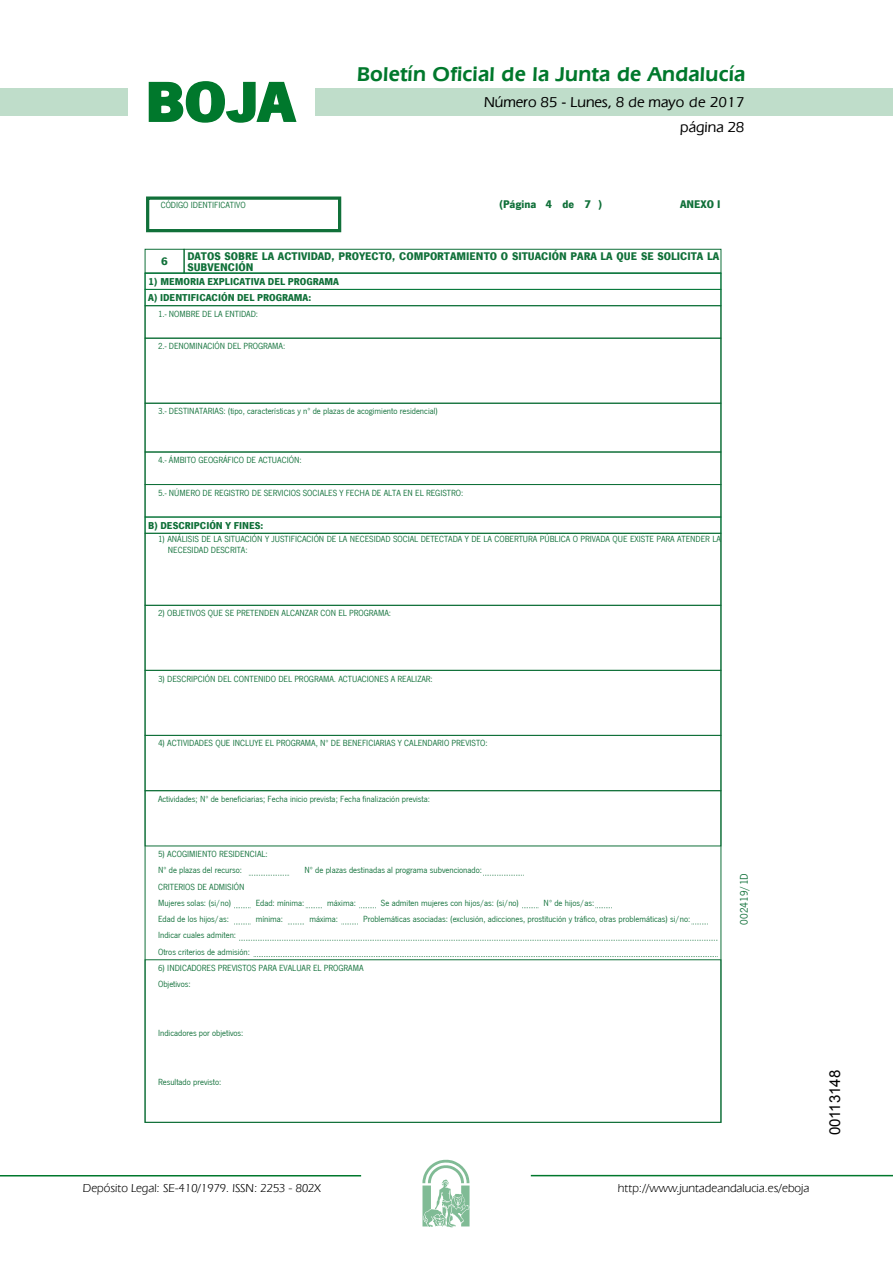
<style>
.page{position:relative;width:893px;height:1263px;background:#fff}
.page>*{position:absolute;margin:0;border:0;box-sizing:border-box;transform-origin:0 0}
.t1{font:700 57.75px "News Got T";color:#00782c;scale:1.14 1}
.t2{font:600 21px "Eras IT Cby BT";letter-spacing:.01em;color:#00782c}
.t3{font:500 15px/24.5px "Eras IT Cby BT";color:#000;text-align:right}
.t4{font:15px "Arial";color:#000}
.t5{font:12px "Eras IT Cby BT";color:#000}
.t6{font:700 11.4px/10.4px "News Got T";color:#107039}
.t7{font:11.4px "News Got T";color:#107039}
.t8{font:700 10.35px/16.5px "News Got T";color:#107039}
.t9{font:9.15px/16.2px "News Got T";color:#107039}
</style>
<div class="page">
<div style="left:315px;top:88px;width:577px;height:28px;background:#bfddca"></div>
<div style="left:0;top:88px;width:128px;height:28px;background:#bfddca"></div>
<hr style="left:0;top:1175px;width:361px;height:2px;background:#00782c">
<svg style="left:422px;top:1159px;width:47px;height:68px"></svg>
<hr style="left:531px;top:1175px;width:361px;height:1px;background:#00782c">
<svg style="left:148px;top:81px;width:149px;height:42px"></svg>
<div style="left:146px;top:197px;width:195px;height:35px;border:3px solid #107039"></div>
<div style="left:145px;top:249px;width:40px;height:25px;border:1px solid #107039"></div>
<div style="left:184px;top:249px;width:537px;height:25px;border:1px solid #107039"></div>
<div style="left:145px;top:273px;width:576px;height:17px;border:1px solid #097a3e"></div>
<div style="left:145px;top:289px;width:576px;height:17px;border:1px solid #097a3e"></div>
<div style="left:145px;top:305px;width:576px;height:33px;border:1px solid #107039"></div>
<div style="left:145px;top:338px;width:576px;height:66px;border:1px solid #107039"></div>
<div style="left:145px;top:403px;width:576px;height:49px;border:1px solid #107039"></div>
<div style="left:145px;top:452px;width:576px;height:33px;border:1px solid #107039"></div>
<div style="left:145px;top:484px;width:576px;height:33px;border:1px solid #107039"></div>
<div style="left:145px;top:517px;width:576px;height:16px;border:1px solid #097a3e"></div>
<div style="left:145px;top:533px;width:576px;height:73px;border:1px solid #107039"></div>
<div style="left:145px;top:605px;width:576px;height:66px;border:1px solid #107039"></div>
<div style="left:145px;top:670px;width:576px;height:66px;border:1px solid #107039"></div>
<div style="left:145px;top:735px;width:576px;height:56px;border:1px solid #107039"></div>
<div style="left:145px;top:790px;width:576px;height:56px;border:1px solid #107039"></div>
<svg style="left:249px;top:875px;width:41px;height:1px"></svg>
<svg style="left:483px;top:875px;width:41px;height:1px"></svg>
<svg style="left:234px;top:907px;width:17px;height:1px"></svg>
<svg style="left:306px;top:907px;width:16px;height:1px"></svg>
<svg style="left:359px;top:907px;width:17px;height:1px"></svg>
<svg style="left:522px;top:907px;width:17px;height:1px"></svg>
<svg style="left:595px;top:907px;width:17px;height:1px"></svg>
<svg style="left:234px;top:924px;width:17px;height:1px"></svg>
<svg style="left:288px;top:924px;width:16px;height:1px"></svg>
<svg style="left:341px;top:924px;width:17px;height:1px"></svg>
<svg style="left:691px;top:924px;width:17px;height:1px"></svg>
<svg style="left:239px;top:940px;width:479px;height:1px"></svg>
<svg style="left:254px;top:956px;width:464px;height:1px"></svg>
<div style="left:145px;top:959px;width:576px;height:164px;border:1px solid #107039"></div>
<h1 class="t1" style="left:145px;top:68px;width:133px">BOJA</h1>
<h2 class="t2" style="left:357px;top:62px;width:390px">Boletín Oficial de la Junta de Andalucía</h2>
<h3 class="t3" style="left:484px;top:90px;width:262px">Número 85 - Lunes, 8 de mayo de 2017 página 28</h3>
<p class="t9" style="left:161px;top:197px;width:86px">CÓDIGO IDENTIFICATIVO</p>
<p class="t6" style="left:499px;top:199px;width:39px">(Página</p>
<p class="t6" style="left:562px;top:199px;width:13px">de</p>
<p class="t6" style="left:598px;top:199px;width:5px">)</p>
<p class="t6" style="left:545px;top:199px;width:8px">4</p>
<p class="t6" style="left:584px;top:199px;width:8px">7</p>
<p class="t6" style="left:680px;top:199px;width:42px">ANEXO I</p>
<p class="t6" style="left:161px;top:256px;width:8px">6</p>
<p class="t6" style="left:187px;top:251px;width:533px">DATOS SOBRE LA ACTIVIDAD, PROYECTO, COMPORTAMIENTO O SITUACIÓN PARA LA QUE SE SOLICITA LA<br>SUBVENCIÓN</p>
<p class="t8" style="left:148px;top:273px;width:192px">1) MEMORIA EXPLICATIVA DEL PROGRAMA<br>A) IDENTIFICACIÓN DEL PROGRAMA:</p>
<p class="t9" style="left:158px;top:306px;width:102px">1.- NOMBRE DE LA ENTIDAD:</p>
<p class="t9" style="left:158px;top:338px;width:129px">2.- DENOMINACIÓN DEL PROGRAMA:</p>
<p class="t9" style="left:158px;top:403px;width:281px">3.- DESTINATARIAS: (tipo, características y nº de plazas de acogimiento residencial)</p>
<p class="t9" style="left:158px;top:452px;width:145px">4.- ÁMBITO GEOGRÁFICO DE ACTUACIÓN:</p>
<p class="t9" style="left:158px;top:485px;width:306px">5.- NÚMERO DE REGISTRO DE SERVICIOS SOCIALES Y FECHA DE ALTA EN EL REGISTRO:</p>
<p class="t8" style="left:148px;top:517px;width:117px">B) DESCRIPCIÓN Y FINES:</p>
<p class="t9" style="left:168px;top:534px;width:554px;line-height:10.9px;text-indent:-10px">1) ANÁLISIS DE LA SITUACIÓN Y JUSTIFICACIÓN DE LA NECESIDAD SOCIAL DETECTADA Y DE LA COBERTURA PÚBLICA O PRIVADA QUE EXISTE PARA ATENDER LA<br>NECESIDAD DESCRITA:</p>
<p class="t9" style="left:158px;top:605px;width:234px">2) OBJETIVOS QUE SE PRETENDEN ALCANZAR CON EL PROGRAMA:</p>
<p class="t9" style="left:158px;top:671px;width:276px">3) DESCRIPCIÓN DEL CONTENIDO DEL PROGRAMA. ACTUACIONES A REALIZAR:</p>
<p class="t9" style="left:158px;top:735px;width:331px">4) ACTIVIDADES QUE INCLUYE EL PROGRAMA, Nº DE BENEFICIARIAS Y CALENDARIO PREVISTO:</p>
<p class="t9" style="left:158px;top:791px;width:273px">Actividades; Nº de beneficiarias; Fecha inicio prevista; Fecha finalización prevista:</p>
<p class="t9" style="left:158px;top:846px;width:111px">5) ACOGIMIENTO RESIDENCIAL:<br>Nº de plazas del recurso:</p>
<p class="t9" style="left:304px;top:862px;width:179px">Nº de plazas destinadas al programa subvencionado:</p>
<p class="t9" style="left:158px;top:879px;width:88px">CRITERIOS DE ADMISIÓN<br>Mujeres solas: (si/no)</p>
<p class="t9" style="left:256px;top:895px;width:50px">Edad: mínima:</p>
<p class="t9" style="left:327px;top:895px;width:30px">máxima:</p>
<p class="t9" style="left:381px;top:895px;width:140px">Se admiten mujeres con hijos/as: (si/no)</p>
<p class="t9" style="left:543px;top:895px;width:52px">Nº de hijos/as:</p>
<p class="t9" style="left:158px;top:911px;width:72px">Edad de los hijos/as:</p>
<p class="t9" style="left:256px;top:911px;width:29px">mínima:</p>
<p class="t9" style="left:309px;top:911px;width:30px">máxima:</p>
<p class="t9" style="left:363px;top:911px;width:329px">Problemáticas asociadas: (exclusión, adicciones, prostitución y tráfico, otras problemáticas) si/no:</p>
<p class="t9" style="left:158px;top:927px;width:93px">Indicar cuales admiten:<br>Otros criterios de admisión:</p>
<p class="t9" style="left:158px;top:960px;width:207px">6) INDICADORES PREVISTOS PARA EVALUAR EL PROGRAMA<br>Objetivos:</p>
<p class="t9" style="left:158px;top:1025px;width:87px">Indicadores por objetivos:</p>
<p class="t9" style="left:158px;top:1074px;width:65px">Resultado previsto:</p>
<p class="t7" style="left:737px;top:925px;width:53px;rotate:-90deg">002419/1D</p>
<h3 class="t5" style="left:83px;top:1181px;width:239px">Depósito Legal: SE-410/1979. ISSN: 2253 - 802X</h3>
<h3 class="t5" style="left:618px;top:1181px;width:193px">http://www.juntadeandalucia.es/eboja</h3>
<h3 class="t4" style="left:825px;top:1135px;width:67px;rotate:-90deg">00113148</h3>
</div>
